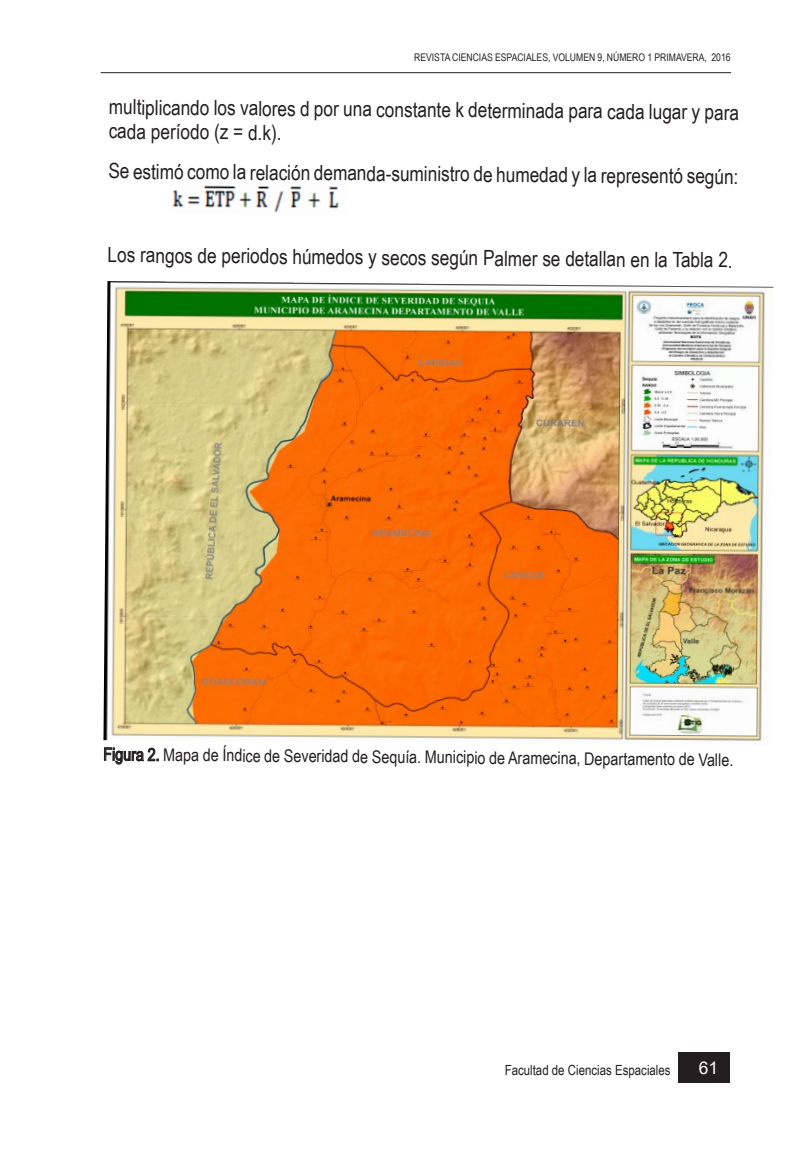
<style>
.page{position:relative;width:794px;height:1161px;background:#fff}
.page>*{position:absolute;margin:0;border:0;box-sizing:border-box;transform-origin:0 0}
.Subtitulo{font:21px/22.2px "Arial Narrow";color:#231f20}
.Subtitulo-2{font:17.5px "Arial Narrow";color:#231f20}
.t1{font:17.5px "Arial";color:#fff}
.t2{font:14px "Arial Narrow";color:#231f20}
.t3{font:10.5px "Arial Narrow";color:#231f20}
</style>
<div class="page">
<div style="left:678px;top:1052px;width:51px;height:30px;background:#231f20"></div>
<hr style="left:101px;top:72px;width:630px;height:1px;background:#231f20">
<img style="left:172px;top:185px;width:167px;height:28px">
<img style="left:103px;top:281px;width:670px;height:462px">
<svg style="left:104px;top:747px;width:55px;height:18px"></svg>
<p class="t3" style="left:414px;top:50px;width:318px">REVISTA CIENCIAS ESPACIALES, VOLUMEN 9, NÚMERO 1 PRIMAVERA, 2016</p>
<p class="Subtitulo" style="left:109px;top:98px;width:632px">multiplicando los valores d por una constante k determinada para cada lugar y para cada período (z = d.k).</p>
<p class="Subtitulo" style="left:108px;top:162px;width:632px">Se estimó como la relación demanda-suministro de humedad y la representó según:</p>
<p class="Subtitulo" style="left:108px;top:246px;width:627px">Los rangos de periodos húmedos y secos según Palmer se detallan en la Tabla 2.</p>
<p class="Subtitulo-2" style="left:104px;top:738px;width:631px;rotate:1deg">Figura 2. Mapa de Índice de Severidad de Sequía. Municipio de Aramecina, Departamento de Valle.</p>
<p class="t2" style="left:505px;top:1060px;width:167px">Facultad de Ciencias Espaciales</p>
<p class="t1" style="left:699px;top:1056px;width:21px">61</p>
</div>
